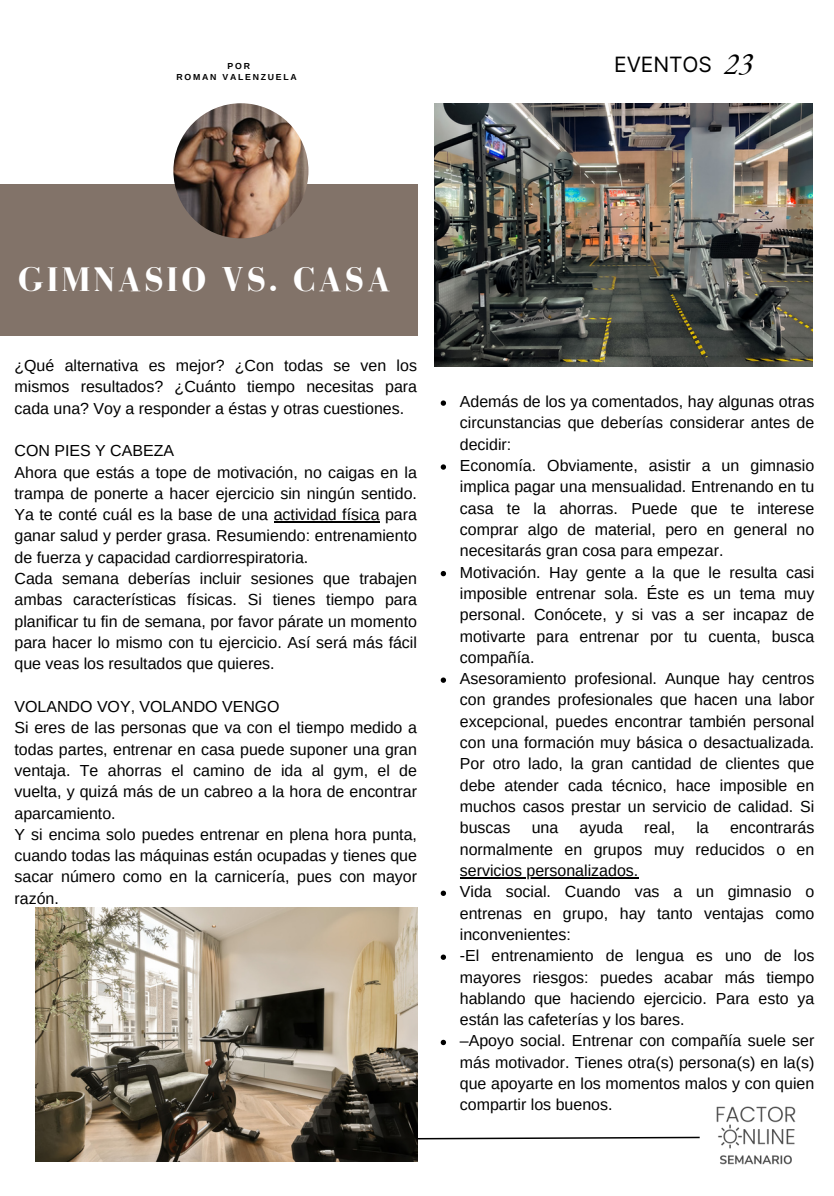
<style>
.page{position:relative;width:834px;height:1196px;background:#fff}
.page>*{position:absolute;margin:0;border:0;box-sizing:border-box;transform-origin:0 0}
.t1{font:700 35px "Bodoni FLF";letter-spacing:.08em;color:#fff}
.t2{font:italic 30.6px "EB Garamond";color:#000}
.t3{font:21px "Inter";letter-spacing:-.005em;color:#000}
.t4{font:16px/21.4px "Arimo";color:#000;text-align:justify}
.t5{font:700 8.8px "Arimo";letter-spacing:.2em;color:#000}
</style>
<div class="page">
<img style="left:716px;top:1106px;width:80px;height:59px">
<svg style="left:417px;top:1135px;width:283px;height:6px"></svg>
<div style="left:0;top:184px;width:417px;height:151px;background:#827369"></div>
<img style="left:173px;top:103px;width:135px;height:135px;border-radius:50%">
<img style="left:434px;top:103px;width:378px;height:264px">
<img style="left:35px;top:907px;width:382px;height:254px">
<hr style="left:274px;top:521px;width:105px;height:2px;background:#000">
<svg style="left:441px;top:400px;width:5px;height:6px"></svg>
<svg style="left:441px;top:464px;width:5px;height:6px"></svg>
<svg style="left:441px;top:571px;width:5px;height:5px"></svg>
<svg style="left:441px;top:677px;width:5px;height:6px"></svg>
<hr style="left:460px;top:877px;width:178px;height:1px;background:#000">
<svg style="left:441px;top:890px;width:5px;height:6px"></svg>
<svg style="left:441px;top:954px;width:5px;height:5px"></svg>
<svg style="left:441px;top:1039px;width:5px;height:6px"></svg>
<p class="t5" style="left:228px;top:61px;width:24px">POR</p>
<p class="t3" style="left:614px;top:52px;width:99px">EVENTOS</p>
<p class="t5" style="left:176px;top:72px;width:122px">ROMAN VALENZUELA</p>
<p class="t2" style="left:724px;top:44px;width:31px">23</p>
<p class="t1" style="left:18px;top:260px;width:373px">GIMNASIO VS. CASA</p>
<p class="t4" style="left:14px;top:355px;width:404px">¿Qué alternativa es mejor? ¿Con todas se ven los mismos resultados? ¿Cuánto tiempo necesitas para cada una? Voy a responder a éstas y otras cuestiones.</p>
<p class="t4" style="left:14px;top:440px;width:161px">CON PIES Y CABEZA</p>
<p class="t4" style="left:14px;top:461px;width:404px">Ahora que estás a tope de motivación, no caigas en la trampa de ponerte a hacer ejercicio sin ningún sentido.<br>Ya te conté cuál es la base de una actividad física para ganar salud y perder grasa. Resumiendo: entrenamiento de fuerza y capacidad cardiorrespiratoria.</p>
<p class="t4" style="left:14px;top:568px;width:404px">Cada semana deberías incluir sesiones que trabajen ambas características físicas. Si tienes tiempo para planificar tu fin de semana, por favor párate un momento para hacer lo mismo con tu ejercicio. Así será más fácil que veas los resultados que quieres.</p>
<p class="t4" style="left:14px;top:695px;width:267px">VOLANDO VOY, VOLANDO VENGO</p>
<p class="t4" style="left:14px;top:717px;width:404px">Si eres de las personas que va con el tiempo medido a todas partes, entrenar en casa puede suponer una gran ventaja. Te ahorras el camino de ida al gym, el de vuelta, y quizá más de un cabreo a la hora de encontrar aparcamiento.</p>
<p class="t4" style="left:14px;top:823px;width:404px">Y si encima solo puedes entrenar en plena hora punta, cuando todas las máquinas están ocupadas y tienes que sacar número como en la carnicería, pues con mayor razón.</p>
<p class="t4" style="left:460px;top:391px;width:356px">Además de los ya comentados, hay algunas otras circunstancias que deberías considerar antes de decidir:</p>
<p class="t4" style="left:460px;top:455px;width:356px">Economía. Obviamente, asistir a un gimnasio implica pagar una mensualidad. Entrenando en tu casa te la ahorras. Puede que te interese comprar algo de material, pero en general no necesitarás gran cosa para empezar.</p>
<p class="t4" style="left:460px;top:561px;width:356px">Motivación. Hay gente a la que le resulta casi imposible entrenar sola. Éste es un tema muy personal. Conócete, y si vas a ser incapaz de motivarte para entrenar por tu cuenta, busca compañía.</p>
<p class="t4" style="left:460px;top:668px;width:356px">Asesoramiento profesional. Aunque hay centros con grandes profesionales que hacen una labor excepcional, puedes encontrar también personal con una formación muy básica o desactualizada.<br>Por otro lado, la gran cantidad de clientes que debe atender cada técnico, hace imposible en muchos casos prestar un servicio de calidad. Si buscas</p>
<p class="t4" style="left:460px;top:817px;width:356px;text-indent:270px">encontrarás normalmente en grupos muy reducidos o en servicios personalizados.</p>
<p class="t4" style="left:460px;top:881px;width:356px">Vida social. Cuando vas a un gimnasio o entrenas en grupo, hay tanto ventajas como inconvenientes:</p>
<p class="t4" style="left:460px;top:945px;width:356px">-El entrenamiento de lengua es uno de los mayores riesgos: puedes acabar más tiempo hablando que haciendo ejercicio. Para esto ya están las cafeterías y los bares.</p>
<p class="t4" style="left:460px;top:1030px;width:356px">–Apoyo social. Entrenar con compañía suele ser más motivador. Tienes otra(s) persona(s) en la(s) que apoyarte en los momentos malos y con quien compartir los buenos.</p>
<p class="t4" style="left:532px;top:817px;width:28px">una</p>
<p class="t4" style="left:579px;top:817px;width:45px">ayuda</p>
<p class="t4" style="left:644px;top:817px;width:33px">real,</p>
<p class="t4" style="left:696px;top:817px;width:14px">la</p>
</div>
